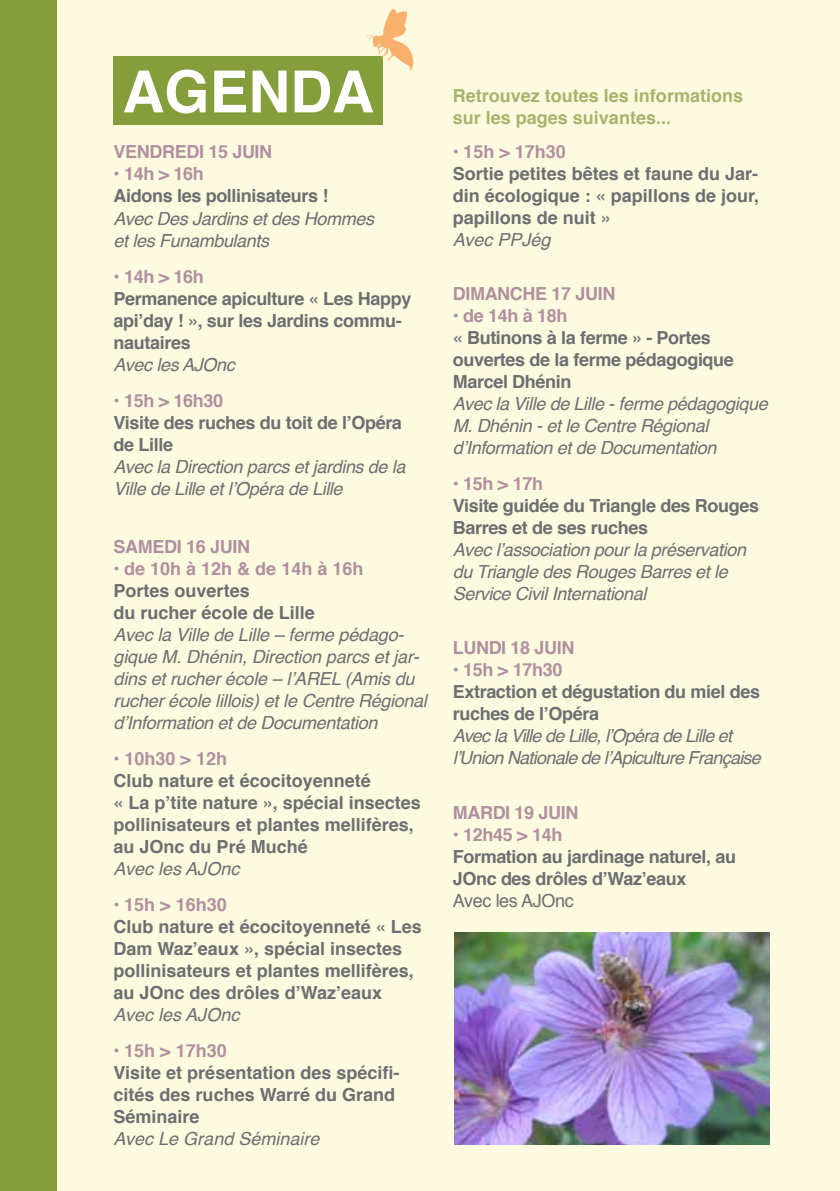
<style>
.page{position:relative;width:840px;height:1191px;background:#fff}
.page>*{position:absolute;margin:0;border:0;box-sizing:border-box;transform-origin:0 0}
.t1{font:700 58px "Helvetica";color:#fff}
.t2{font:italic 18px/22px "Helvetica";letter-spacing:-.02em;color:#6d6e71}
.t3{font:700 18px/22px "Helvetica";color:#6d6e71}
.t4{font:700 18px/22px "Helvetica";letter-spacing:-.02em;color:#6d6e71}
.t5{font:700 18px "Helvetica";letter-spacing:-.02em;color:#b18fa0}
.t6{font:italic 18px/22px "Helvetica";letter-spacing:-.04em;color:#6d6e71}
.t7{font:italic 18px "Helvetica";color:#6d6e71}
.t8{font:700 18px/21.6px "Helvetica";color:#a6b36c}
.t9{font:700 18px "Helvetica";color:#b18fa0}
.t10{font:18px "Helvetica";letter-spacing:-.02em;color:#6d6e71}
</style>
<div class="page">
<div style="left:0;top:0;width:839px;height:1191px;background:#fdfbdf"></div>
<div style="left:0;top:0;width:57px;height:1191px;background:#869d3b"></div>
<div style="left:113px;top:57px;width:270px;height:68px;background:#869d3b"></div>
<svg style="left:366px;top:9px;width:48px;height:62px"></svg>
<img style="left:454px;top:933px;width:314px;height:211px">
<h1 class="t1" style="left:122px;top:40px;width:253px">AGENDA</h1>
<p class="t5" style="left:113px;top:136px;width:24px">Vendredi</p>
<p class="t5" style="left:208px;top:136px;width:44px">15 juin</p>
<p class="t5" style="left:113px;top:158px;width:92px">• 14h &gt; 16h</p>
<p class="t4" style="left:113px;top:184px;width:216px">Aidons les pollinisateurs !</p>
<p class="t2" style="left:113px;top:208px;width:262px">Avec Des Jardins et des Hommes et les Funambulants</p>
<p class="t5" style="left:113px;top:260px;width:92px">• 14h &gt; 16h</p>
<p class="t4" style="left:113px;top:286px;width:299px">Permanence apiculture « Les Happy api’day ! », sur les Jardins commu&shy;nautaires</p>
<p class="t2" style="left:113px;top:353px;width:123px">Avec les AJOnc</p>
<p class="t5" style="left:113px;top:384px;width:111px">• 15h &gt; 16h30</p>
<p class="t4" style="left:113px;top:410px;width:290px">Visite des ruches du toit de l’Opéra de Lille</p>
<p class="t2" style="left:113px;top:455px;width:293px">Avec la Direction parcs et jardins de la<br>Ville de Lille et l’Opéra de Lille</p>
<p class="t5" style="left:113px;top:530px;width:49px">Samedi</p>
<p class="t5" style="left:186px;top:530px;width:44px">16 juin</p>
<p class="t9" style="left:113px;top:552px;width:251px">• de 10h à 12h &amp; de 14h à 16h</p>
<p class="t3" style="left:113px;top:578px;width:203px">Portes ouvertes<br>du rucher école de Lille</p>
<p class="t2" style="left:113px;top:623px;width:315px">Avec la Ville de Lille – ferme pédago&shy;gique M. Dhénin, Direction parcs et jar&shy;dins et rucher école – l’AREL (Amis du rucher école lillois) et le Centre Régional d’Information et de Documentation</p>
<p class="t5" style="left:113px;top:742px;width:115px">• 10h30 &gt; 12h</p>
<p class="t3" style="left:113px;top:768px;width:309px">Club nature et écocitoyenneté<br>« La p’tite nature », spécial insectes pollinisateurs et plantes mellifères, au JOnc du Pré Muché</p>
<p class="t7" style="left:113px;top:854px;width:127px">Avec les AJOnc</p>
<p class="t5" style="left:113px;top:888px;width:115px">• 15h &gt; 16h30</p>
<p class="t3" style="left:113px;top:914px;width:310px">Club nature et écocitoyenneté « Les Dam Waz’eaux », spécial insectes pollinisateurs et plantes mellifères, au JOnc des drôles d’Waz’eaux</p>
<p class="t7" style="left:113px;top:1000px;width:127px">Avec les AJOnc</p>
<p class="t5" style="left:113px;top:1034px;width:115px">• 15h &gt; 17h30</p>
<p class="t3" style="left:113px;top:1060px;width:287px">Visite et présentation des spécifi&shy;cités des ruches Warré du Grand<br>Séminaire</p>
<p class="t7" style="left:113px;top:1124px;width:207px">Avec Le Grand Séminaire</p>
<p class="t8" style="left:452px;top:84px;width:292px">Retrouvez toutes les informations sur les pages suivantes...</p>
<p class="t5" style="left:452px;top:136px;width:115px">• 15h &gt; 17h30</p>
<p class="t3" style="left:452px;top:162px;width:308px;text-align:justify">Sortie petites bêtes et faune du Jar&shy;din écologique : « papillons de jour, papillons de nuit »</p>
<p class="t7" style="left:452px;top:226px;width:99px">Avec PPJég</p>
<p class="t5" style="left:452px;top:278px;width:164px">Dimanche 17 juin</p>
<p class="t5" style="left:452px;top:300px;width:116px">• de 14h à 18h</p>
<p class="t4" style="left:452px;top:326px;width:282px">« Butinons à la ferme » - Portes ouvertes de la ferme pédagogique<br>Marcel Dhénin</p>
<p class="t2" style="left:452px;top:393px;width:316px">Avec la Ville de Lille - ferme pédagogique<br>M. Dhénin - et le Centre Régional d’Information et de Documentation</p>
<p class="t5" style="left:452px;top:468px;width:92px">• 15h &gt; 17h</p>
<p class="t4" style="left:452px;top:494px;width:308px">Visite guidée du Triangle des Rouges<br>Barres et de ses ruches</p>
<p class="t2" style="left:452px;top:539px;width:295px">Avec l’association pour la préservation du Triangle des Rouges Barres et le<br>Service Civil International</p>
<p class="t5" style="left:452px;top:632px;width:123px">LUNDI 18 juin</p>
<p class="t5" style="left:452px;top:654px;width:111px">• 15h &gt; 17h30</p>
<p class="t4" style="left:452px;top:680px;width:309px">Extraction et dégustation du miel des ruches de l’Opéra</p>
<p class="t6" style="left:452px;top:725px;width:309px">Avec la Ville de Lille, l’Opéra de Lille et l’Union Nationale de l’Apiculture Française</p>
<p class="t5" style="left:452px;top:796px;width:13px">Mardi</p>
<p class="t5" style="left:514px;top:796px;width:44px">19 juin</p>
<p class="t5" style="left:452px;top:818px;width:111px">• 12h45 &gt; 14h</p>
<p class="t4" style="left:452px;top:844px;width:285px">Formation au jardinage naturel, au<br>JOnc des drôles d’Waz’eaux</p>
<p class="t10" style="left:452px;top:884px;width:123px">Avec les AJOnc</p>
</div>
